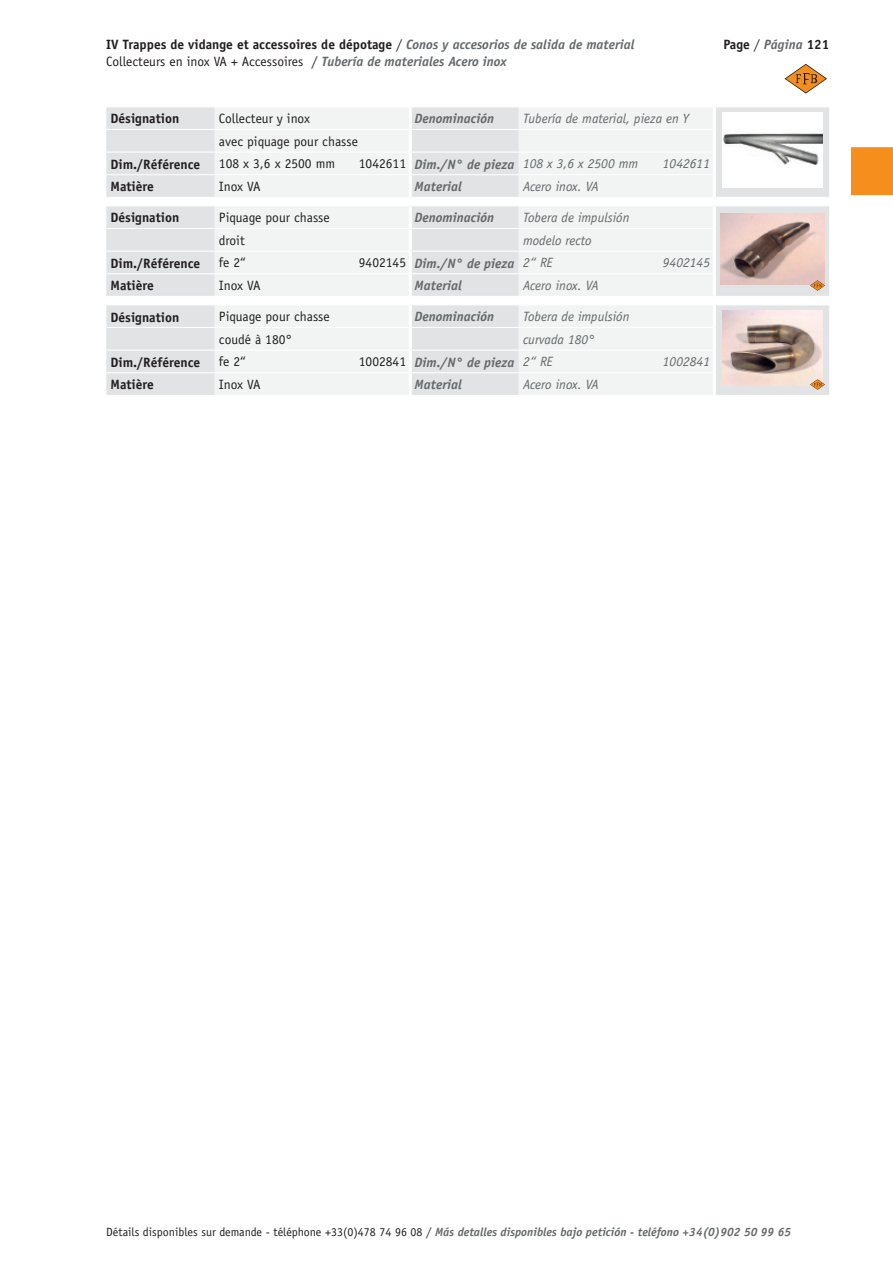
<style>
.page{position:relative;width:893px;height:1263px;background:#fff}
.page>*{position:absolute;margin:0;border:0;box-sizing:border-box;transform-origin:0 0}
.t1{font:700 13.5px "Officina Sans";color:#231f20}
.t2{font:13.5px "Officina Sans";color:#231f20}
.t3{font:italic 700 13.5px "Officina Sans";color:#65696b}
.t4{font:italic 13.5px "Officina Sans";color:#65696b}
.t5{font:italic 700 12px "Officina Sans";color:#65696b}
.s1{font-weight:400}
.s2{font-style:italic;color:#65696b}
.s3{font-weight:700;font-style:italic;color:#65696b}
.s4{font-weight:400;font-style:normal;color:#231f20}
</style>
<div class="page">
<svg style="left:106px;top:107px;width:723px;height:90px;background:#e2e4e5"></svg>
<svg style="left:215px;top:107px;width:498px;height:90px"></svg>
<hr style="left:409px;top:107px;width:3px;height:22px;background:#fff">
<hr style="left:409px;top:130px;width:3px;height:22px;background:#fff">
<hr style="left:409px;top:153px;width:3px;height:21px;background:#fff">
<hr style="left:409px;top:175px;width:3px;height:22px;background:#fff">
<hr style="left:713px;top:107px;width:3px;height:22px;background:#fff">
<hr style="left:713px;top:129px;width:3px;height:23px;background:#fff">
<hr style="left:713px;top:152px;width:3px;height:23px;background:#fff">
<hr style="left:713px;top:175px;width:3px;height:22px;background:#fff">
<hr style="left:106px;top:129px;width:109px;height:1px;background:#fff">
<hr style="left:106px;top:152px;width:109px;height:1px;background:#fff">
<hr style="left:106px;top:174px;width:109px;height:1px;background:#fff">
<hr style="left:215px;top:129px;width:195px;height:1px;background:#fff">
<hr style="left:215px;top:152px;width:195px;height:1px;background:#fff">
<hr style="left:215px;top:174px;width:195px;height:1px;background:#fff">
<hr style="left:410px;top:129px;width:109px;height:1px;background:#fff">
<hr style="left:410px;top:152px;width:109px;height:1px;background:#fff">
<hr style="left:410px;top:174px;width:109px;height:1px;background:#fff">
<hr style="left:519px;top:129px;width:194px;height:1px;background:#fff">
<hr style="left:519px;top:152px;width:194px;height:1px;background:#fff">
<hr style="left:519px;top:174px;width:194px;height:1px;background:#fff">
<img style="left:723px;top:113px;width:99px;height:74px">
<svg style="left:784px;top:64px;width:43px;height:30px"></svg>
<div style="left:851px;top:147px;width:42px;height:49px;background:#f68e1e"></div>
<div style="left:106px;top:206px;width:723px;height:90px;background:#e1e3e4"></div>
<svg style="left:215px;top:206px;width:498px;height:90px"></svg>
<hr style="left:409px;top:206px;width:3px;height:22px;background:#fff">
<hr style="left:409px;top:229px;width:3px;height:22px;background:#fff">
<hr style="left:409px;top:252px;width:3px;height:21px;background:#fff">
<hr style="left:409px;top:274px;width:3px;height:22px;background:#fff">
<hr style="left:713px;top:206px;width:3px;height:22px;background:#fff">
<hr style="left:713px;top:228px;width:3px;height:23px;background:#fff">
<hr style="left:713px;top:251px;width:3px;height:23px;background:#fff">
<hr style="left:713px;top:274px;width:3px;height:22px;background:#fff">
<hr style="left:106px;top:228px;width:109px;height:1px;background:#fff">
<hr style="left:106px;top:251px;width:109px;height:1px;background:#fff">
<hr style="left:106px;top:273px;width:109px;height:1px;background:#fff">
<hr style="left:215px;top:228px;width:195px;height:1px;background:#fff">
<hr style="left:215px;top:251px;width:195px;height:1px;background:#fff">
<hr style="left:215px;top:273px;width:195px;height:1px;background:#fff">
<hr style="left:410px;top:228px;width:109px;height:1px;background:#fff">
<hr style="left:410px;top:251px;width:109px;height:1px;background:#fff">
<hr style="left:410px;top:273px;width:109px;height:1px;background:#fff">
<hr style="left:519px;top:228px;width:194px;height:1px;background:#fff">
<hr style="left:519px;top:251px;width:194px;height:1px;background:#fff">
<hr style="left:519px;top:273px;width:194px;height:1px;background:#fff">
<img style="left:720px;top:214px;width:105px;height:71px">
<svg style="left:810px;top:280px;width:15px;height:11px"></svg>
<svg style="left:106px;top:305px;width:723px;height:90px;background:#e2e3e4"></svg>
<svg style="left:215px;top:305px;width:498px;height:90px"></svg>
<hr style="left:409px;top:305px;width:3px;height:22px;background:#fff">
<hr style="left:409px;top:328px;width:3px;height:22px;background:#fff">
<hr style="left:409px;top:351px;width:3px;height:21px;background:#fff">
<hr style="left:409px;top:373px;width:3px;height:22px;background:#fff">
<hr style="left:713px;top:305px;width:3px;height:22px;background:#fff">
<hr style="left:713px;top:327px;width:3px;height:23px;background:#fff">
<hr style="left:713px;top:350px;width:3px;height:23px;background:#fff">
<hr style="left:713px;top:373px;width:3px;height:22px;background:#fff">
<hr style="left:106px;top:327px;width:109px;height:1px;background:#fff">
<hr style="left:106px;top:350px;width:109px;height:1px;background:#fff">
<hr style="left:106px;top:372px;width:109px;height:1px;background:#fff">
<hr style="left:215px;top:327px;width:195px;height:1px;background:#fff">
<hr style="left:215px;top:350px;width:195px;height:1px;background:#fff">
<hr style="left:215px;top:372px;width:195px;height:1px;background:#fff">
<hr style="left:410px;top:327px;width:109px;height:1px;background:#fff">
<hr style="left:410px;top:350px;width:109px;height:1px;background:#fff">
<hr style="left:410px;top:372px;width:109px;height:1px;background:#fff">
<hr style="left:519px;top:327px;width:194px;height:1px;background:#fff">
<hr style="left:519px;top:350px;width:194px;height:1px;background:#fff">
<hr style="left:519px;top:372px;width:194px;height:1px;background:#fff">
<img style="left:723px;top:311px;width:99px;height:74px">
<svg style="left:810px;top:379px;width:15px;height:11px"></svg>
<p class="t1" style="left:106px;top:36px;width:530px">IV Trappes de vidange et accessoires de dépotage <span class="s1">/</span> <span class="s2">Conos y accesorios de salida de material</span></p>
<p class="t1" style="left:723px;top:36px;width:107px">Page <span class="s1">/</span> <span class="s2">Página</span> 121</p>
<p class="t2" style="left:106px;top:53px;width:402px">Collecteurs en inox VA + Accessoires / <span class="s3">Tubería de materiales Acero inox</span></p>
<p class="t1" style="left:111px;top:110px;width:70px">Désignation</p>
<p class="t2" style="left:219px;top:110px;width:93px">Collecteur y inox</p>
<p class="t3" style="left:415px;top:111px;width:81px">Denominación</p>
<p class="t4" style="left:523px;top:111px;width:167px">Tubería de material, pieza en Y</p>
<p class="t2" style="left:219px;top:133px;width:141px">avec piquage pour chasse</p>
<p class="t1" style="left:111px;top:156px;width:91px">Dim./Référence</p>
<p class="t2" style="left:219px;top:156px;width:118px">108 x 3,6 x 2500 mm</p>
<p class="t3" style="left:359px;top:156px;width:281px"><span class="s4">1042611</span> Dim./N° de pieza <span class="s1">108 x 3,6 x 2500 mm</span></p>
<p class="t4" style="left:663px;top:156px;width:49px">1042611</p>
<p class="t1" style="left:111px;top:178px;width:45px">Matière</p>
<p class="t2" style="left:219px;top:178px;width:43px">Inox VA</p>
<p class="t3" style="left:415px;top:179px;width:49px">Material</p>
<p class="t4" style="left:523px;top:178px;width:77px">Acero inox. VA</p>
<p class="t1" style="left:111px;top:209px;width:70px">Désignation</p>
<p class="t2" style="left:219px;top:209px;width:112px">Piquage pour chasse</p>
<p class="t3" style="left:415px;top:210px;width:81px">Denominación</p>
<p class="t4" style="left:523px;top:210px;width:108px">Tobera de impulsión</p>
<p class="t2" style="left:219px;top:232px;width:27px">droit</p>
<p class="t4" style="left:523px;top:232px;width:70px">modelo recto</p>
<p class="t1" style="left:111px;top:255px;width:91px">Dim./Référence</p>
<p class="t2" style="left:219px;top:255px;width:28px">fe 2“</p>
<p class="t3" style="left:359px;top:255px;width:196px"><span class="s4">9402145</span> Dim./N° de pieza <span class="s1">2“ RE</span></p>
<p class="t4" style="left:663px;top:255px;width:49px">9402145</p>
<p class="t1" style="left:111px;top:277px;width:45px">Matière</p>
<p class="t2" style="left:219px;top:277px;width:43px">Inox VA</p>
<p class="t3" style="left:415px;top:278px;width:49px">Material</p>
<p class="t4" style="left:523px;top:277px;width:77px">Acero inox. VA</p>
<p class="t1" style="left:111px;top:308px;width:70px">Désignation</p>
<p class="t2" style="left:219px;top:309px;width:112px">Piquage pour chasse</p>
<p class="t3" style="left:415px;top:309px;width:81px">Denominación</p>
<p class="t4" style="left:523px;top:309px;width:108px">Tobera de impulsión</p>
<p class="t2" style="left:219px;top:331px;width:75px">coudé à 180°</p>
<p class="t4" style="left:523px;top:331px;width:73px">curvada 180°</p>
<p class="t1" style="left:111px;top:354px;width:91px">Dim./Référence</p>
<p class="t2" style="left:219px;top:354px;width:28px">fe 2“</p>
<p class="t3" style="left:359px;top:354px;width:196px"><span class="s4">1002841</span> Dim./N° de pieza <span class="s1">2“ RE</span></p>
<p class="t4" style="left:663px;top:354px;width:49px">1002841</p>
<p class="t1" style="left:111px;top:376px;width:45px">Matière</p>
<p class="t2" style="left:219px;top:376px;width:43px">Inox VA</p>
<p class="t3" style="left:415px;top:377px;width:49px">Material</p>
<p class="t4" style="left:523px;top:376px;width:77px">Acero inox. VA</p>
<p class="t5" style="left:106px;top:1225px;width:686px"><span class="s4">Détails disponibles sur demande - téléphone +33(0)478 74 96 08 /</span> Más detalles disponibles bajo petición - teléfono +34(0)902 50 99 65</p>
</div>
